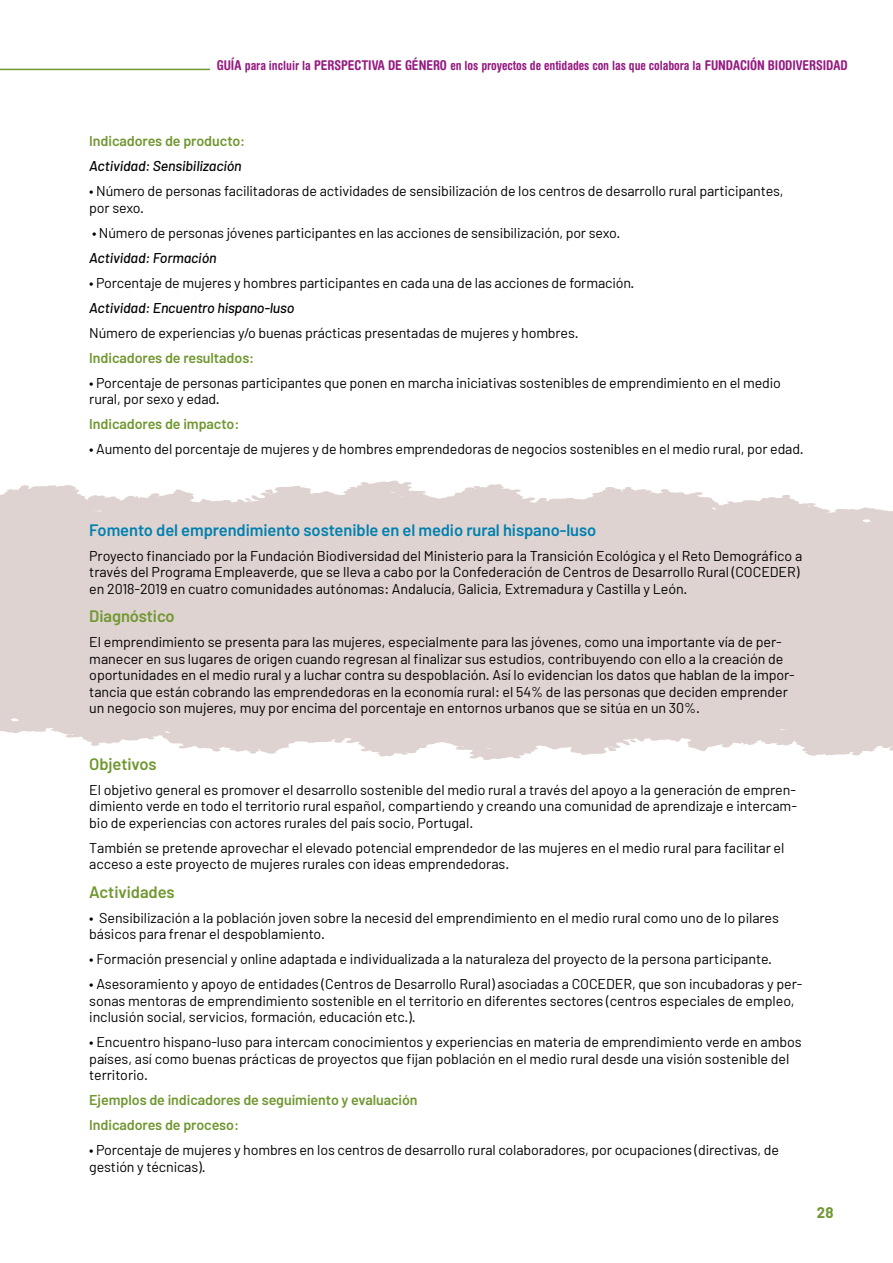
<style>
.page{position:relative;width:893px;height:1263px;background:#fff}
.page>*{position:absolute;margin:0;border:0;box-sizing:border-box;transform-origin:0 0}
.t1{font:600 16.5px "Barlow";letter-spacing:-.005em;color:#0080af}
.t2{font:600 16.5px "Barlow";letter-spacing:-.005em;color:#709730}
.t3{font:700 15px "Barlow";color:#709730}
.t4{font:14.25px/16.5px "Barlow";letter-spacing:-.005em;color:#000}
.t5{font:600 14.25px/25px "Barlow";letter-spacing:-.005em;color:#709730}
.t6{font:italic 500 14.25px "Barlow";letter-spacing:-.01em;color:#000}
.t7{font:700 condensed 12.75px "Helvetica Rounded";letter-spacing:-.005em;color:#951b81}
.s1{font-size:13.5px}
</style>
<div class="page">
<hr style="left:0;top:69px;width:210px;height:1px;background:#709730">
<svg style="left:0;top:480px;width:893px;height:49px;fill:#ded3d0"></svg>
<div style="left:0;top:529px;width:893px;height:231px;background:#ded3d0"></div>
<p class="t7" style="left:217px;top:58px;width:632px"><span class="s1">GUÍA</span> para incluir la <span class="s1">PERSPECTIVA DE GÉNERO</span> en los proyectos de entidades con las que colabora la <span class="s1">FUNDACIÓN BIODIVERSIDAD</span></p>
<p class="t5" style="left:89px;top:130px;width:158px">Indicadores de producto:</p>
<p class="t6" style="left:89px;top:160px;width:154px">Actividad: Sensibilización</p>
<p class="t4" style="left:89px;top:184px;width:696px">• Número de personas facilitadoras de actividades de sensibilización de los centros de desarrollo rural participantes, por sexo.</p>
<p class="t4" style="left:92px;top:225px;width:530px">• Número de personas jóvenes participantes en las acciones de sensibilización, por sexo.</p>
<p class="t6" style="left:89px;top:252px;width:129px">Actividad: Formación</p>
<p class="t4" style="left:89px;top:275px;width:547px">• Porcentaje de mujeres y hombres participantes en cada una de las acciones de formación.</p>
<p class="t6" style="left:89px;top:302px;width:207px">Actividad: Encuentro hispano-luso</p>
<p class="t4" style="left:89px;top:325px;width:491px">Número de experiencias y/o buenas prácticas presentadas de mujeres y hombres.</p>
<p class="t5" style="left:89px;top:346px;width:167px">Indicadores de resultados:</p>
<p class="t4" style="left:89px;top:375px;width:693px">• Porcentaje de personas participantes que ponen en marcha iniciativas sostenibles de emprendimiento en el medio rural, por sexo y edad.</p>
<p class="t5" style="left:89px;top:413px;width:152px">Indicadores de impacto:</p>
<p class="t4" style="left:89px;top:442px;width:716px">• Aumento del porcentaje de mujeres y de hombres emprendedoras de negocios sostenibles en el medio rural, por edad.</p>
<p class="t1" style="left:89px;top:524px;width:508px">Fomento del emprendimiento sostenible en el medio rural hispano-luso</p>
<p class="t4" style="left:89px;top:547px;width:714px">Proyecto financiado por la Fundación Biodiversidad del Ministerio para la Transición Ecológica y el Reto Demográfico a través del Programa Empleaverde, que se lleva a cabo por la Confederación de Centros de Desarrollo Rural (COCEDER) en 2018-2019 en cuatro comunidades autónomas: Andalucía, Galicia, Extremadura y Castilla y León.</p>
<p class="t2" style="left:89px;top:610px;width:87px">Diagnóstico</p>
<p class="t4" style="left:89px;top:635px;width:707px">El emprendimiento se presenta para las mujeres, especialmente para las jóvenes, como una importante vía de per&shy;manecer en sus lugares de origen cuando regresan al finalizar sus estudios, contribuyendo con ello a la creación de oportunidades en el medio rural y a luchar contra su despoblación. Así lo evidencian los datos que hablan de la impor&shy;tancia que están cobrando las emprendedoras en la economía rural: el 54% de las personas que deciden emprender un negocio son mujeres, muy por encima del porcentaje en entornos urbanos que se sitúa en un 30%.</p>
<p class="t2" style="left:89px;top:758px;width:69px">Objetivos</p>
<p class="t4" style="left:89px;top:782px;width:709px;text-align:justify">El objetivo general es promover el desarrollo sostenible del medio rural a través del apoyo a la generación de empren&shy;dimiento verde en todo el territorio rural español, compartiendo y creando una comunidad de aprendizaje e intercam&shy;bio de experiencias con actores rurales del país socio, Portugal.</p>
<p class="t4" style="left:89px;top:840px;width:697px">También se pretende aprovechar el elevado potencial emprendedor de las mujeres en el medio rural para facilitar el acceso a este proyecto de mujeres rurales con ideas emprendedoras.</p>
<p class="t2" style="left:89px;top:879px;width:87px">Actividades</p>
<p class="t4" style="left:89px;top:910px;width:691px">• Sensibilización a la población joven sobre la necesid del emprendimiento en el medio rural como uno de lo pilares básicos para frenar el despoblamiento.</p>
<p class="t4" style="left:89px;top:952px;width:684px">• Formación presencial y online adaptada e individualizada a la naturaleza del proyecto de la persona participante.</p>
<p class="t4" style="left:89px;top:977px;width:714px">• Asesoramiento y apoyo de entidades (Centros de Desarrollo Rural) asociadas a COCEDER, que son incubadoras y per&shy;sonas mentoras de emprendimiento sostenible en el territorio en diferentes sectores (centros especiales de empleo, inclusión social, servicios, formación, educación etc.).</p>
<p class="t4" style="left:89px;top:1035px;width:714px">• Encuentro hispano-luso para intercam conocimientos y experiencias en materia de emprendimiento verde en ambos países, así como buenas prácticas de proyectos que fijan población en el medio rural desde una visión sostenible del territorio.</p>
<p class="t5" style="left:89px;top:1089px;width:330px">Ejemplos de indicadores de seguimiento y evaluación<br>Indicadores de proceso:</p>
<p class="t4" style="left:89px;top:1143px;width:691px">• Porcentaje de mujeres y hombres en los centros de desarrollo rural colaboradores, por ocupaciones (directivas, de gestión y técnicas).</p>
<p class="t3" style="left:817px;top:1204px;width:18px">28</p>
</div>
